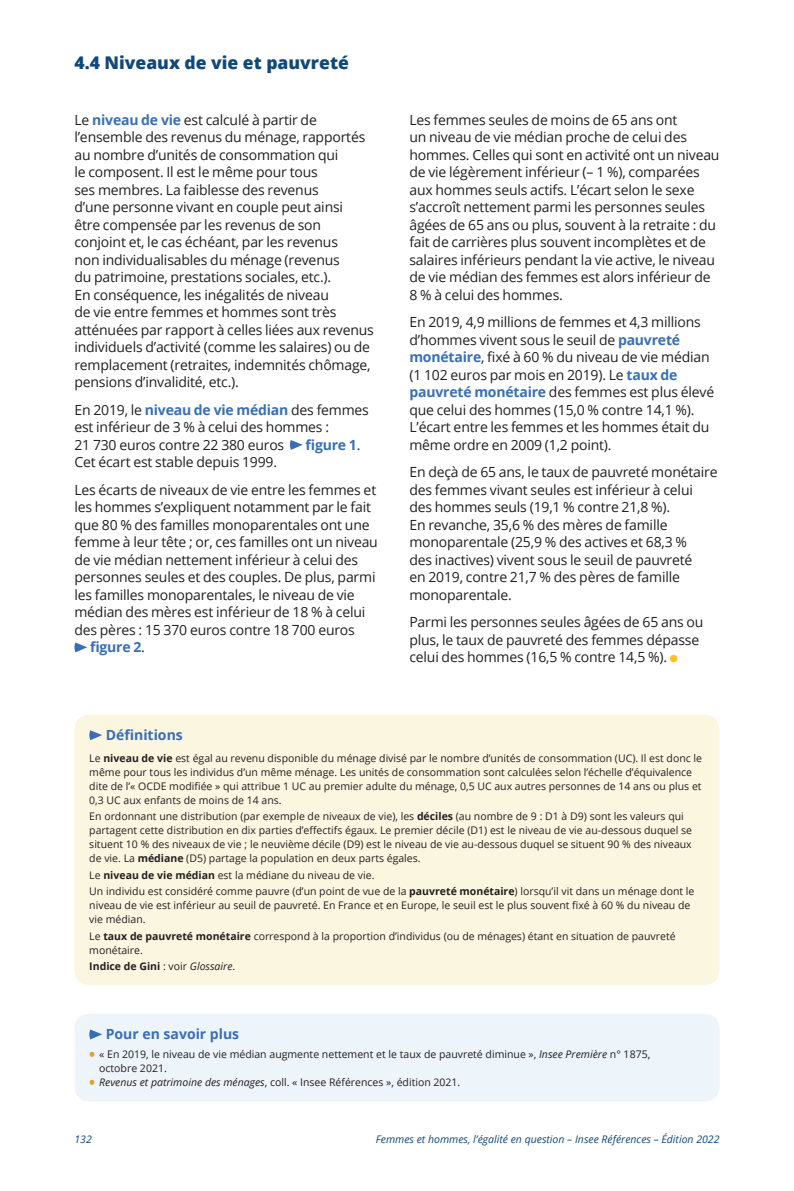
<style>
.page{position:relative;width:794px;height:1191px;background:#fff}
.page>*{position:absolute;margin:0;border:0;box-sizing:border-box;transform-origin:0 0}
.titre_x_x{font:800 17.5px "Open Sans";color:#11487b}
.texte_courant{font:14px/17.5px "Open Sans";letter-spacing:-.015em;color:#231f20}
.texte_courant-2{font:700 14px "Open Sans";letter-spacing:-.015em;color:#396eb7}
.TK_PSP_titre{font:700 14px "Open Sans";color:#396eb7}
.TK_DEF_titre{font:700 14px "Open Sans";color:#396eb7}
.TK_DEF_corpus{font:10.5px/14px "Open Sans";color:#231f20}
.définitions_légendes{font:italic 10.5px "Open Sans";color:#11487b}
.TK_DEF_corpus-2{font:700 10.5px "Open Sans";color:#231f20}
.s1{font-weight:700;color:#396eb7}
.s2{font-weight:400;color:#231f20}
.s3{font-weight:700}
.s4{font-weight:400}
.s5{font-weight:400;font-style:italic}
.s6{font-weight:700;font-size:15.75px;color:#e89d25}
.s7{font-style:italic}
</style>
<div class="page">
<svg style="left:290px;top:440px;width:13px;height:10px"></svg>
<svg style="left:74px;top:642px;width:13px;height:10px"></svg>
<div style="left:670px;top:655px;width:7px;height:7px;background:#fec128;border-radius:50%"></div>
<div style="left:74px;top:714px;width:645px;height:271px;background:#fbf6e0;border-radius:15px"></div>
<svg style="left:89px;top:730px;width:13px;height:10px"></svg>
<div style="left:74px;top:1013px;width:645px;height:88px;background:#edf4fa;border-radius:15px"></div>
<svg style="left:89px;top:1029px;width:13px;height:10px"></svg>
<p class="titre_x_x" style="left:74px;top:49px;width:276px">4.4 Niveaux de vie et pauvreté</p>
<p class="texte_courant" style="left:74px;top:111px;width:301px">Le <span class="s1">niveau de vie</span> est calculé à partir de l’ensemble des revenus du ménage, rapportés au nombre d’unités de consommation qui<br>le composent. Il est le même pour tous<br>ses membres. La faiblesse des revenus<br>d’une personne vivant en couple peut ainsi<br>être compensée par les revenus de son conjoint et, le cas échéant, par les revenus<br>non individualisables du ménage (revenus<br>du patrimoine, prestations sociales, etc.).<br>En conséquence, les inégalités de niveau<br>de vie entre femmes et hommes sont très atténuées par rapport à celles liées aux revenus individuels d’activité (comme les salaires) ou de remplacement (retraites, indemnités chômage, pensions d’invalidité, etc.).</p>
<p class="texte_courant" style="left:74px;top:401px;width:296px">En 2019, le <span class="s1">niveau de vie médian</span> des femmes est inférieur de 3 % à celui des hommes :<br>21 730 euros contre 22 380 euros</p>
<p class="texte_courant-2" style="left:305px;top:435px;width:56px">figure 1<span class="s2">.</span></p>
<p class="texte_courant" style="left:74px;top:453px;width:204px">Cet écart est stable depuis 1999.</p>
<p class="texte_courant" style="left:74px;top:480px;width:303px">Les écarts de niveaux de vie entre les femmes et</p>
<p class="texte_courant" style="left:74px;top:498px;width:298px">les hommes s’expliquent notamment par le fait</p>
<p class="texte_courant" style="left:74px;top:515px;width:297px">que 80 % des familles monoparentales ont une</p>
<p class="texte_courant" style="left:74px;top:533px;width:305px">femme à leur tête ; or, ces familles ont un niveau</p>
<p class="texte_courant" style="left:74px;top:550px;width:285px">de vie médian nettement inférieur à celui des</p>
<p class="texte_courant" style="left:74px;top:568px;width:303px">personnes seules et des couples. De plus, parmi</p>
<p class="texte_courant" style="left:74px;top:585px;width:282px">les familles monoparentales, le niveau de vie</p>
<p class="texte_courant" style="left:74px;top:603px;width:292px">médian des mères est inférieur de 18 % à celui</p>
<p class="texte_courant" style="left:74px;top:620px;width:282px">des pères : 15 370 euros contre 18 700 euros</p>
<p class="texte_courant-2" style="left:90px;top:637px;width:56px">figure 2<span class="s2">.</span></p>
<p class="texte_courant" style="left:409px;top:111px;width:312px">Les femmes seules de moins de 65 ans ont<br>un niveau de vie médian proche de celui des hommes. Celles qui sont en activité ont un niveau de vie légèrement inférieur (– 1 %), comparées aux hommes seuls actifs. L’écart selon le sexe s’accroît nettement parmi les personnes seules âgées de 65 ans ou plus, souvent à la retraite : du fait de carrières plus souvent incomplètes et de salaires inférieurs pendant la vie active, le niveau de vie médian des femmes est alors inférieur de 8 % à celui des hommes.</p>
<p class="texte_courant" style="left:409px;top:313px;width:306px">En 2019, 4,9 millions de femmes et 4,3 millions d’hommes vivent sous le seuil de <span class="s1">pauvreté monétaire</span>, fixé à 60 % du niveau de vie médian (1 102 euros par mois en 2019). Le <span class="s1">taux de pauvreté monétaire</span> des femmes est plus élevé que celui des hommes (15,0 % contre 14,1 %).<br>L’écart entre les femmes et les hommes était du même ordre en 2009 (1,2 point).</p>
<p class="texte_courant" style="left:409px;top:463px;width:310px">En deçà de 65 ans, le taux de pauvreté monétaire des femmes vivant seules est inférieur à celui des hommes seuls (19,1 % contre 21,8 %).<br>En revanche, 35,6 % des mères de famille monoparentale (25,9 % des actives et 68,3 %<br>des inactives) vivent sous le seuil de pauvreté<br>en 2019, contre 21,7 % des pères de famille monoparentale.</p>
<p class="texte_courant" style="left:409px;top:613px;width:295px">Parmi les personnes seules âgées de 65 ans ou plus, le taux de pauvreté des femmes dépasse celui des hommes (16,5 % contre 14,5 %).</p>
<p class="TK_DEF_titre" style="left:106px;top:725px;width:78px">Définitions</p>
<p class="TK_DEF_corpus" style="left:89px;top:750px;width:614px">Le <span class="s3">niveau de vie</span> est égal au revenu disponible du ménage divisé par le nombre d’unités de consommation (UC). Il est donc le même pour tous les individus d’un même ménage. Les unités de consommation sont calculées selon l’échelle d’équivalence dite de l’« OCDE modifiée » qui attribue 1 UC au premier adulte du ménage, 0,5 UC aux autres personnes de 14 ans ou plus et 0,3 UC aux enfants de moins de 14 ans.</p>
<p class="TK_DEF_corpus" style="left:89px;top:809px;width:604px">En ordonnant une distribution (par exemple de niveaux de vie), les <span class="s3">déciles</span> (au nombre de 9 : D1 à D9) sont les valeurs qui partagent cette distribution en dix parties d’effectifs égaux. Le premier décile (D1) est le niveau de vie au‑dessous duquel se situent 10 % des niveaux de vie ; le neuvième décile (D9) est le niveau de vie au‑dessous duquel se situent 90 % des niveaux de vie. La <span class="s3">médiane</span> (D5) partage la population en deux parts égales.</p>
<p class="TK_DEF_corpus" style="left:89px;top:867px;width:287px">Le <span class="s3">niveau de vie médian</span> est la médiane du niveau de vie.</p>
<p class="TK_DEF_corpus" style="left:89px;top:884px;width:606px">Un individu est considéré comme pauvre (d’un point de vue de la <span class="s3">pauvreté monétaire</span>) lorsqu’il vit dans un ménage dont le niveau de vie est inférieur au seuil de pauvreté. En France et en Europe, le seuil est le plus souvent fixé à 60 % du niveau de vie médian.</p>
<p class="TK_DEF_corpus" style="left:89px;top:928px;width:588px">Le <span class="s3">taux de pauvreté monétaire</span> correspond à la proportion d’individus (ou de ménages) étant en situation de pauvreté monétaire.</p>
<p class="TK_DEF_corpus-2" style="left:89px;top:959px;width:147px">Indice de Gini <span class="s4">: voir</span> <span class="s5">Glossaire</span><span class="s4">.</span></p>
<p class="TK_PSP_titre" style="left:106px;top:1024px;width:135px">Pour en savoir plus</p>
<p class="TK_DEF_corpus" style="left:99px;top:1047px;width:552px;text-indent:-10px"><span class="s6">•</span> « En 2019, le niveau de vie médian augmente nettement et le taux de pauvreté diminue », <span class="s7">Insee Première</span> n° 1875, octobre 2021.</p>
<p class="TK_DEF_corpus" style="left:89px;top:1075px;width:372px"><span class="s6">•</span> <span class="s7">Revenus et patrimoine des ménages</span>, coll. « Insee Références », édition 2021.</p>
<p class="définitions_légendes" style="left:74px;top:1132px;width:19px">132</p>
<p class="définitions_légendes" style="left:376px;top:1132px;width:345px">Femmes et hommes, l’égalité en question – Insee Références – Édition 2022</p>
</div>
